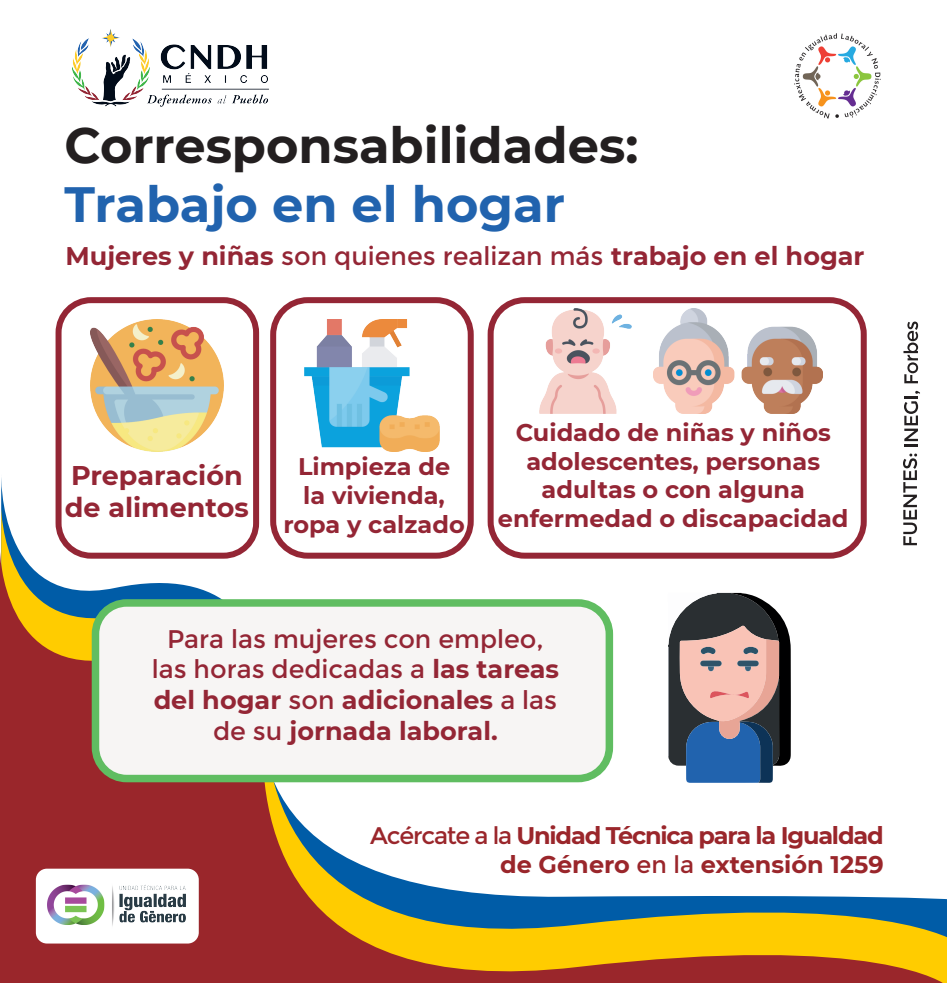
<style>
.page{position:relative;width:947px;height:983px;background:#fff}
.page>*{position:absolute;margin:0;border:0;box-sizing:border-box;transform-origin:0 0}
.t1{font:700 49.5px "Montserrat";color:#231f20}
.t2{font:700 49.5px "Montserrat";color:#2163ae}
.t3{font:700 27px/32.4px "Montserrat";color:#942635}
.t4{font:25.5px/30.6px "Montserrat";color:#942635;text-align:center}
.t5{font:700 25.5px "Montserrat";color:#942635}
.t6{font:700 24px/28.8px "Montserrat";color:#942635;text-align:center}
.t7{font:700 24px/28.8px "Montserrat";letter-spacing:-.05em;color:#9a262b;text-align:right}
.s1{font-weight:400}
.s2{font-weight:700}
</style>
<div class="page">
<svg style="left:0;top:551px;width:946px;height:432px"></svg>
<img style="left:72px;top:29px;width:197px;height:78px">
<div style="left:56px;top:297px;width:203px;height:261px;border:6px solid #942635;border-radius:33px"></div>
<div style="left:270px;top:297px;width:204px;height:261px;border:6px solid #942635;border-radius:35px"></div>
<div style="left:488px;top:297px;width:379px;height:261px;border:6px solid #942635;border-radius:34px"></div>
<img style="left:91px;top:319px;width:133px;height:133px">
<img style="left:305px;top:319px;width:134px;height:132px">
<img style="left:540px;top:309px;width:91px;height:104px">
<img style="left:654px;top:309px;width:168px;height:104px">
<svg style="left:668px;top:593px;width:123px;height:190px;background:#77747f"></svg>
<div style="left:95px;top:603px;width:514px;height:175px;background:#f7f5f4;border-radius:31px"></div>
<div style="left:92px;top:599px;width:521px;height:183px;border:8px solid #60bd61;border-radius:31px"></div>
<img style="left:794px;top:33px;width:87px;height:86px">
<div style="left:36px;top:868px;width:163px;height:75px;background:#fff;border-radius:11px"></div>
<img style="left:48px;top:884px;width:137px;height:42px">
<svg style="left:903px;top:453px;width:14px;height:92px"></svg>
<hr style="left:904px;top:444px;width:14px;height:3px;background:#231f20">
<svg style="left:904px;top:401px;width:14px;height:40px"></svg>
<hr style="left:904px;top:396px;width:14px;height:3px;background:#231f20">
<svg style="left:915px;top:391px;width:5px;height:3px"></svg>
<svg style="left:903px;top:321px;width:15px;height:62px"></svg>
<h1 class="t1" style="left:65px;top:109px;width:575px">Corresponsabilidades:</h1>
<h1 class="t2" style="left:65px;top:169px;width:502px">Trabajo en el hogar</h1>
<p class="t5" style="left:65px;top:238px;width:801px">Mujeres y niñas <span class="s1">son quienes realizan más</span> trabajo en el hogar</p>
<p class="t3" style="left:65px;top:458px;width:185px">Preparación de alimentos</p>
<p class="t6" style="left:283px;top:451px;width:183px">Limpieza de<br>la vivienda, ropa y calzado</p>
<p class="t6" style="left:498px;top:416px;width:352px">Cuidado de niñas y niños adolescentes, personas adultas o con alguna enfermedad o discapacidad</p>
<p class="t4" style="left:152px;top:623px;width:409px">Para las mujeres con empleo, las horas dedicadas a <span class="s2">las tareas del hogar</span> son <span class="s2">adicionales</span> a las de su <span class="s2">jornada laboral.</span></p>
<p class="t7" style="left:370px;top:820px;width:515px"><span class="s1">Acércate a la</span> Unidad Técnica para la Igualdad de Género <span class="s1">en la</span> extensión 1259</p>
</div>
